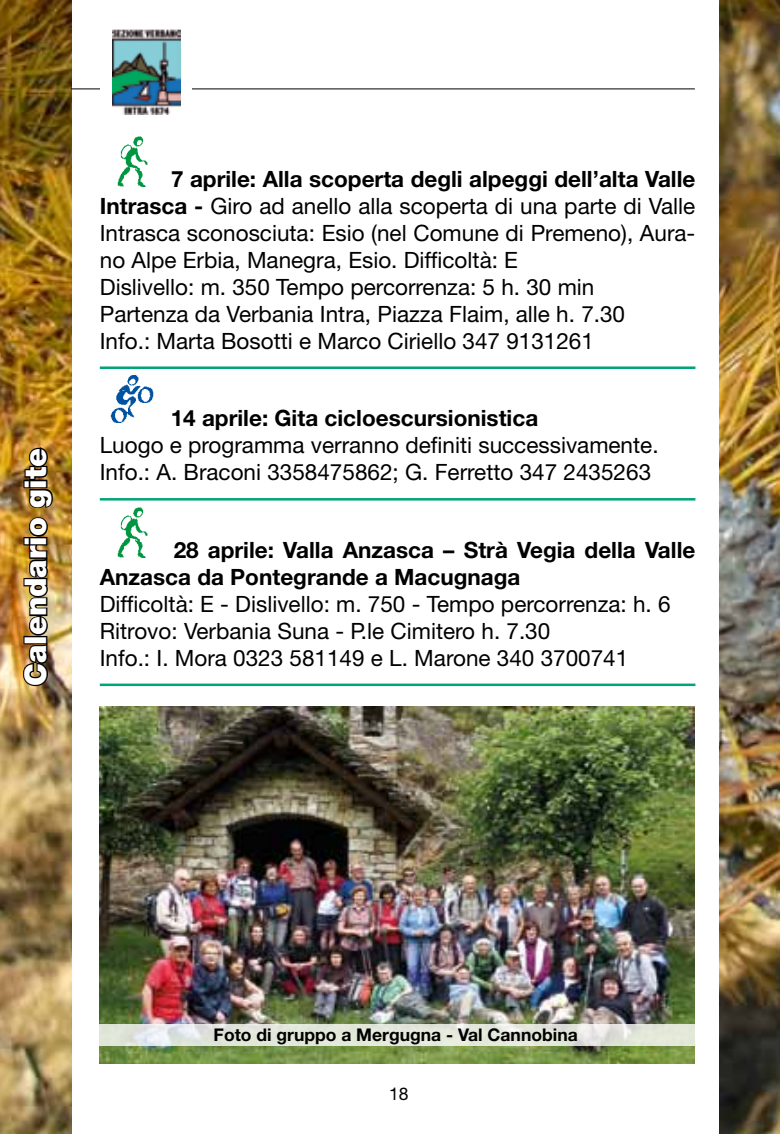
<style>
.page{position:relative;width:780px;height:1134px;background:#fff}
.page>*{position:absolute;margin:0;border:0;box-sizing:border-box;transform-origin:0 0}
.t1{font:900 30px "Helvetica Neue LT Std";color:#fff}
.t2{font:22.5px/27px "Helvetica Neue LT Std";color:#000}
.t3{font:700 22.5px/27px "Helvetica Neue LT Std";color:#000}
.t4{font:700 17.5px "Helvetica Neue LT Std";color:#000}
.t5{font:17.5px "Helvetica Neue LT Std";color:#000}
.s1{font-weight:700}
</style>
<div class="page">
<img style="left:0;top:0;width:780px;height:1134px">
<div style="left:72px;top:0;width:646px;height:1134px;background:#fff"></div>
<hr style="left:71px;top:88px;width:623px;height:1px;background:#000">
<div style="left:100px;top:29px;width:92px;height:85px;background:#fff"></div>
<img style="left:112px;top:29px;width:68px;height:85px">
<hr style="left:100px;top:366px;width:595px;height:3px;background:#00a47a">
<hr style="left:100px;top:498px;width:595px;height:2px;background:#00a47a">
<hr style="left:100px;top:683px;width:595px;height:3px;background:#00a47a">
<img style="left:117px;top:136px;width:31px;height:51px">
<img style="left:110px;top:375px;width:44px;height:48px">
<img style="left:117px;top:507px;width:31px;height:51px">
<img style="left:22px;top:516px;width:27px;height:171px">
<svg style="left:28px;top:487px;width:26px;height:22px"></svg>
<div style="left:29px;top:480px;width:18px;height:8px;border:2px solid #000"></div>
<div style="left:23px;top:480px;width:7px;height:8px;border:2px solid #000"></div>
<svg style="left:23px;top:446px;width:26px;height:35px"></svg>
<img style="left:99px;top:706px;width:595px;height:357px">
<svg style="left:99px;top:1024px;width:595px;height:21px;fill:#e3e8da"></svg>
<h1 class="t1" style="left:18px;top:686px;width:239px;rotate:-90deg">Calendario gite</h1>
<p class="t2" style="left:100px;top:165px;width:597px;text-indent:71px"><span class="s1">7 aprile: Alla scoperta degli alpeggi dell’alta Valle Intrasca -</span> Giro ad anello alla scoperta di una parte di Valle Intrasca sconosciuta: Esio (nel Comune di Premeno), Aura&shy;no Alpe Erbia, Manegra, Esio. Difficoltà: E<br>Dislivello: m. 350 Tempo percorrenza: 5 h. 30 min<br>Partenza da Verbania Intra, Piazza Flaim, alle h. 7.30<br>Info.: Marta Bosotti e Marco Ciriello 347 9131261</p>
<p class="t3" style="left:171px;top:404px;width:369px">14 aprile: Gita cicloescursionistica</p>
<p class="t2" style="left:100px;top:431px;width:560px">Luogo e programma verranno definiti successivamente.<br>Info.: A. Braconi 3358475862; G. Ferretto 347 2435263</p>
<p class="t3" style="left:100px;top:536px;width:597px;text-indent:74px">28 aprile: Valla Anzasca – Strà Vegia della Valle<br>Anzasca da Pontegrande a Macugnaga</p>
<p class="t2" style="left:100px;top:590px;width:572px">Difficoltà: E - Dislivello: m. 750 - Tempo percorrenza: h. 6<br>Ritrovo: Verbania Suna - P.le Cimitero h. 7.30<br>Info.: I. Mora 0323 581149 e L. Marone 340 3700741</p>
<p class="t4" style="left:214px;top:1024px;width:365px">Foto di gruppo a Mergugna - Val Cannobina</p>
<p class="t5" style="left:389px;top:1084px;width:21px">18</p>
</div>
